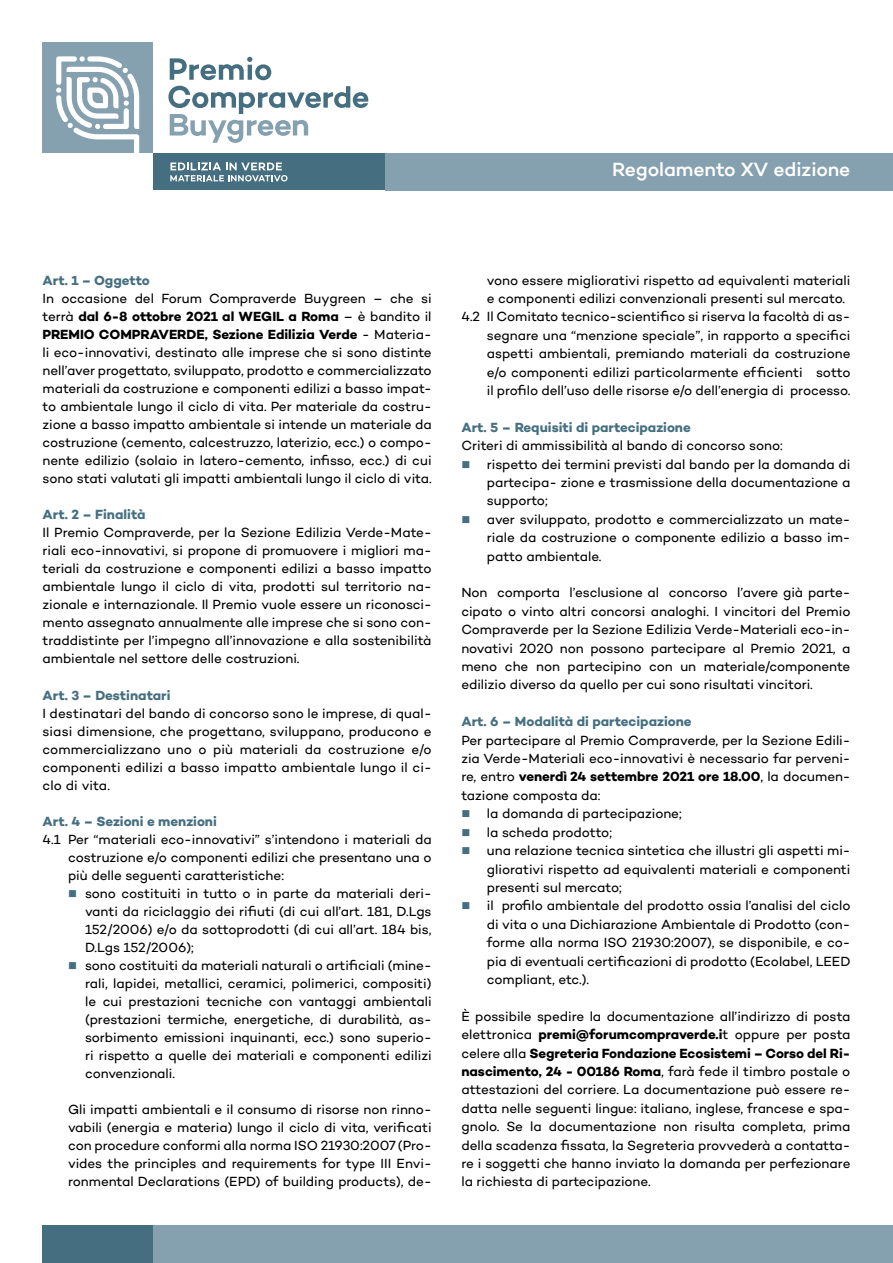
<style>
.page{position:relative;width:893px;height:1263px;background:#fff}
.page>*{position:absolute;margin:0;border:0;box-sizing:border-box;transform-origin:0 0}
.t1{font:500 19.5px "Campton";letter-spacing:-.005em;color:#fff}
.t2{font:13.5px/18px "Campton";color:#000;text-align:justify}
.t3{font:700 13.5px "Campton";color:#456f81}
.s1{font-weight:700}
.s2{color:#456f81}
</style>
<div class="page">
<div style="left:153px;top:1226px;width:740px;height:37px;background:#85a0af"></div>
<div style="left:43px;top:1226px;width:110px;height:37px;background:#456f81"></div>
<div style="left:153px;top:153px;width:233px;height:37px;background:#456f81"></div>
<div style="left:43px;top:43px;width:110px;height:110px;background:#85a0af"></div>
<svg style="left:170px;top:57px;width:101px;height:23px"></svg>
<svg style="left:168px;top:86px;width:200px;height:57px"></svg>
<svg style="left:170px;top:162px;width:118px;height:19px"></svg>
<svg style="left:56px;top:56px;width:83px;height:97px"></svg>
<div style="left:386px;top:153px;width:507px;height:37px;background:#85a0af"></div>
<h1 class="t1" style="left:612px;top:157px;width:240px">Regolamento XV edizione</h1>
<p class="t3" style="left:43px;top:271px;width:109px">Art. 1 – Oggetto</p>
<p class="t2" style="left:43px;top:289px;width:391px">In occasione del Forum Compraverde Buygreen – che si terrà <span class="s1">dal 6-8 ottobre 2021 al WEGIL a Roma</span> – è bandito il <span class="s1">PREMIO COMPRAVERDE, Sezione Edilizia Verde</span> - Materia&shy;li eco-innovativi, destinato alle imprese che si sono distinte nell’aver progettato, sviluppato, prodotto e commercializzato materiali da costruzione e componenti edilizi a basso impat&shy;to ambientale lungo il ciclo di vita. Per materiale da costru&shy;zione a basso impatto ambientale si intende un materiale da costruzione (cemento, calcestruzzo, laterizio, ecc.) o compo&shy;nente edilizio (solaio in latero-cemento, infisso, ecc.) di cui sono stati valutati gli impatti ambientali lungo il ciclo di vita.</p>
<p class="t3" style="left:43px;top:506px;width:105px">Art. 2 – Finalità</p>
<p class="t2" style="left:43px;top:523px;width:391px">Il Premio Compraverde, per la Sezione Edilizia Verde-Mate&shy;riali eco-innovativi, si propone di promuovere i migliori ma&shy;teriali da costruzione e componenti edilizi a basso impatto ambientale lungo il ciclo di vita, prodotti sul territorio na&shy;zionale e internazionale. Il Premio vuole essere un riconosci&shy;mento assegnato annualmente alle imprese che si sono con&shy;traddistinte per l’impegno all’innovazione e alla sostenibilità ambientale nel settore delle costruzioni.</p>
<p class="t3" style="left:43px;top:686px;width:129px">Art. 3 – Destinatari</p>
<p class="t2" style="left:43px;top:704px;width:391px">I destinatari del bando di concorso sono le imprese, di qual&shy;siasi dimensione, che progettano, sviluppano, producono e commercializzano uno o più materiali da costruzione e/o componenti edilizi a basso impatto ambientale lungo il ci&shy;clo di vita.</p>
<p class="t3" style="left:43px;top:812px;width:176px">Art. 4 – Sezioni e menzioni</p>
<p class="t2" style="left:68px;top:830px;width:365px;text-indent:-26px">4.1 Per “materiali eco-innovativi” s’intendono i materiali da costruzione e/o componenti edilizi che presentano una o più delle seguenti caratteristiche:</p>
<p class="t2" style="left:85px;top:884px;width:348px;text-indent:-17px"><span class="s2">■</span> sono costituiti in tutto o in parte da materiali deri&shy;vanti da riciclaggio dei rifiuti (di cui all’art. 181, D.Lgs 152/2006) e/o da sottoprodotti (di cui all’art. 184 bis, D.Lgs 152/2006);</p>
<p class="t2" style="left:85px;top:956px;width:348px;text-indent:-17px"><span class="s2">■</span> sono costituiti da materiali naturali o artificiali (mine&shy;rali, lapidei, metallici, ceramici, polimerici, compositi) le cui prestazioni tecniche con vantaggi ambientali (prestazioni termiche, energetiche, di durabilità, as&shy;sorbimento emissioni inquinanti, ecc.) sono superio&shy;ri rispetto a quelle dei materiali e componenti edilizi convenzionali.</p>
<p class="t2" style="left:68px;top:1100px;width:365px">Gli impatti ambientali e il consumo di risorse non rinno&shy;vabili (energia e materia) lungo il ciclo di vita, verificati con procedure conformi alla norma ISO 21930:2007 (Pro&shy;vides the principles and requirements for type III Envi&shy;ronmental Declarations (EPD) of building products), de-</p>
<p class="t2" style="left:487px;top:271px;width:365px">vono essere migliorativi rispetto ad equivalenti materiali</p>
<p class="t2" style="left:487px;top:289px;width:360px">e componenti edilizi convenzionali presenti sul mercato.</p>
<p class="t2" style="left:461px;top:307px;width:391px">4.2 Il Comitato tecnico-scientifico si riserva la facoltà di as-</p>
<p class="t2" style="left:487px;top:326px;width:365px">segnare una “menzione speciale”, in rapporto a specifici</p>
<p class="t2" style="left:487px;top:344px;width:365px">aspetti ambientali, premiando materiali da costruzione</p>
<p class="t2" style="left:487px;top:363px;width:365px">e/o componenti edilizi particolarmente efficienti sotto</p>
<p class="t2" style="left:487px;top:381px;width:365px">il profilo dell’uso delle risorse e/o dell’energia di processo.</p>
<p class="t3" style="left:461px;top:419px;width:231px">Art. 5 – Requisiti di partecipazione</p>
<p class="t2" style="left:461px;top:436px;width:323px">Criteri di ammissibilità al bando di concorso sono:</p>
<p class="t2" style="left:487px;top:454px;width:365px;line-height:18.5px;text-indent:-26px"><span class="s2">■</span> rispetto dei termini previsti dal bando per la domanda di partecipa- zione e trasmissione della documentazione a supporto;</p>
<p class="t2" style="left:487px;top:510px;width:365px;line-height:18.5px;text-indent:-26px"><span class="s2">■</span> aver sviluppato, prodotto e commercializzato un mate&shy;riale da costruzione o componente edilizio a basso im&shy;patto ambientale.</p>
<p class="t2" style="left:461px;top:583px;width:391px;line-height:18.5px">Non comporta l’esclusione al concorso l’avere già parte&shy;cipato o vinto altri concorsi analoghi. I vincitori del Premio Compraverde per la Sezione Edilizia Verde-Materiali eco-in&shy;novativi 2020 non possono partecipare al Premio 2021, a meno che non partecipino con un materiale/componente edilizio diverso da quello per cui sono risultati vincitori.</p>
<p class="t3" style="left:461px;top:713px;width:232px">Art. 6 – Modalità di partecipazione</p>
<p class="t2" style="left:461px;top:730px;width:391px;line-height:18.5px">Per partecipare al Premio Compraverde, per la Sezione Edili&shy;zia Verde-Materiali eco-innovativi è necessario far perveni&shy;re, entro <span class="s1">venerdì 24 settembre 2021 ore 18.00</span>, la documen&shy;tazione composta da:</p>
<p class="t2" style="left:461px;top:804px;width:222px"><span class="s2">■</span> la domanda di partecipazione;</p>
<p class="t2" style="left:461px;top:823px;width:152px"><span class="s2">■</span> la scheda prodotto;</p>
<p class="t2" style="left:487px;top:841px;width:365px;line-height:18.5px;text-indent:-26px"><span class="s2">■</span> una relazione tecnica sintetica che illustri gli aspetti mi&shy;gliorativi rispetto ad equivalenti materiali e componenti presenti sul mercato;</p>
<p class="t2" style="left:487px;top:896px;width:365px;line-height:18.5px;text-indent:-26px"><span class="s2">■</span> il profilo ambientale del prodotto ossia l’analisi del ciclo di vita o una Dichiarazione Ambientale di Prodotto (con&shy;forme alla norma ISO 21930:2007), se disponibile, e co&shy;pia di eventuali certificazioni di prodotto (Ecolabel, LEED compliant, etc.).</p>
<p class="t2" style="left:461px;top:1007px;width:391px;line-height:18.5px">È possibile spedire la documentazione all’indirizzo di posta elettronica <span class="s1">premi@forumcompraverde.i</span>t oppure per posta celere alla <span class="s1">Segreteria Fondazione Ecosistemi – Corso del Ri&shy;nascimento, 24 - 00186 Roma</span>, farà fede il timbro postale o attestazioni del corriere. La documentazione può essere re&shy;datta nelle seguenti lingue: italiano, inglese, francese e spa&shy;gnolo. Se la documentazione non risulta completa, prima della scadenza fissata, la Segreteria provvederà a contatta&shy;re i soggetti che hanno inviato la domanda per perfezionare la richiesta di partecipazione.</p>
</div>
